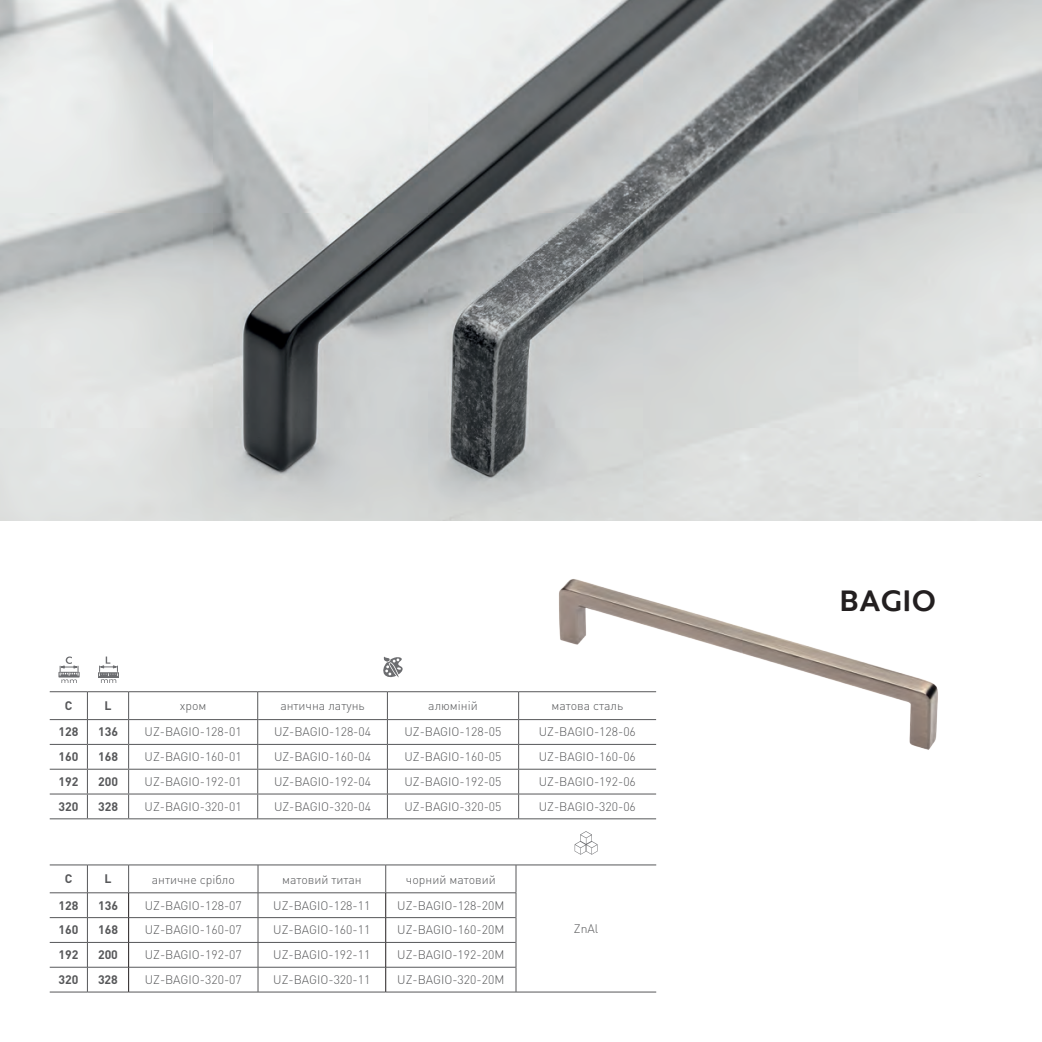
<style>
.page{position:relative;width:1042px;height:1042px;background:#fff}
.page>*{position:absolute;margin:0;border:0;box-sizing:border-box;transform-origin:0 0}
.t1{font:700 31.5px "Merel";letter-spacing:-.005em;color:#231f20}
.t2{font:300 12.25px "DIN Pro";color:#57585a}
.t3{font:700 12.25px "DIN Pro";color:#57585a}
</style>
<div class="page">
<img style="left:527px;top:579px;width:411px;height:191px">
<img style="left:0;top:0;width:1042px;height:521px">
<hr style="left:129px;top:691px;width:129px;height:1px;background:#57585a">
<hr style="left:258px;top:691px;width:129px;height:1px;background:#57585a">
<hr style="left:387px;top:691px;width:132px;height:1px;background:#57585a">
<hr style="left:519px;top:691px;width:137px;height:1px;background:#57585a">
<hr style="left:50px;top:719px;width:37px;height:1px;background:#57585a">
<hr style="left:87px;top:719px;width:41px;height:1px;background:#57585a">
<hr style="left:258px;top:719px;width:129px;height:1px;background:#57585a">
<hr style="left:387px;top:719px;width:132px;height:1px;background:#57585a">
<hr style="left:519px;top:719px;width:137px;height:1px;background:#57585a">
<hr style="left:87px;top:691px;width:42px;height:1px;background:#57585a">
<hr style="left:50px;top:691px;width:37px;height:1px;background:#57585a">
<hr style="left:258px;top:744px;width:129px;height:1px;background:#57585a">
<hr style="left:387px;top:744px;width:132px;height:1px;background:#57585a">
<hr style="left:519px;top:744px;width:137px;height:1px;background:#57585a">
<hr style="left:258px;top:769px;width:129px;height:1px;background:#57585a">
<hr style="left:387px;top:769px;width:132px;height:1px;background:#57585a">
<hr style="left:519px;top:769px;width:137px;height:1px;background:#57585a">
<hr style="left:258px;top:794px;width:129px;height:1px;background:#57585a">
<hr style="left:387px;top:794px;width:132px;height:1px;background:#57585a">
<hr style="left:519px;top:794px;width:137px;height:1px;background:#57585a">
<hr style="left:258px;top:818px;width:129px;height:1px;background:#57585a">
<hr style="left:387px;top:818px;width:132px;height:1px;background:#57585a">
<hr style="left:519px;top:818px;width:137px;height:1px;background:#57585a">
<svg style="left:387px;top:692px;width:1px;height:126px"></svg>
<svg style="left:518px;top:692px;width:1px;height:126px"></svg>
<hr style="left:128px;top:719px;width:130px;height:1px;background:#57585a">
<hr style="left:50px;top:744px;width:37px;height:1px;background:#57585a">
<hr style="left:87px;top:744px;width:42px;height:1px;background:#57585a">
<hr style="left:129px;top:744px;width:129px;height:1px;background:#57585a">
<hr style="left:50px;top:769px;width:37px;height:1px;background:#57585a">
<hr style="left:87px;top:769px;width:42px;height:1px;background:#57585a">
<hr style="left:129px;top:769px;width:129px;height:1px;background:#57585a">
<hr style="left:50px;top:793px;width:37px;height:1px;background:#57585a">
<hr style="left:87px;top:793px;width:42px;height:1px;background:#57585a">
<svg style="left:87px;top:692px;width:1px;height:126px"></svg>
<hr style="left:129px;top:793px;width:129px;height:1px;background:#57585a">
<svg style="left:128px;top:692px;width:1px;height:126px"></svg>
<svg style="left:257px;top:692px;width:1px;height:126px"></svg>
<hr style="left:50px;top:818px;width:37px;height:1px;background:#57585a">
<hr style="left:87px;top:818px;width:42px;height:1px;background:#57585a">
<hr style="left:129px;top:818px;width:129px;height:1px;background:#57585a">
<div style="left:59px;top:672px;width:20px;height:5px;border:1px solid #6c6d70"></div>
<svg style="left:60px;top:656px;width:19px;height:26px"></svg>
<svg style="left:98px;top:656px;width:20px;height:26px"></svg>
<svg style="left:383px;top:656px;width:20px;height:22px"></svg>
<hr style="left:50px;top:864px;width:37px;height:1px;background:#57585a">
<hr style="left:87px;top:864px;width:42px;height:1px;background:#57585a">
<hr style="left:129px;top:864px;width:129px;height:1px;background:#57585a">
<hr style="left:258px;top:864px;width:128px;height:1px;background:#57585a">
<hr style="left:386px;top:864px;width:130px;height:1px;background:#57585a">
<hr style="left:516px;top:864px;width:140px;height:1px;background:#57585a">
<svg style="left:516px;top:865px;width:1px;height:127px"></svg>
<hr style="left:516px;top:992px;width:140px;height:1px;background:#57585a">
<hr style="left:50px;top:892px;width:37px;height:1px;background:#57585a">
<hr style="left:50px;top:917px;width:37px;height:1px;background:#57585a">
<hr style="left:50px;top:942px;width:37px;height:1px;background:#57585a">
<hr style="left:50px;top:967px;width:37px;height:1px;background:#57585a">
<svg style="left:87px;top:865px;width:1px;height:127px"></svg>
<hr style="left:50px;top:992px;width:37px;height:1px;background:#57585a">
<hr style="left:87px;top:892px;width:42px;height:1px;background:#57585a">
<hr style="left:129px;top:892px;width:129px;height:1px;background:#57585a">
<hr style="left:258px;top:892px;width:128px;height:1px;background:#57585a">
<hr style="left:386px;top:892px;width:130px;height:1px;background:#57585a">
<hr style="left:87px;top:917px;width:42px;height:1px;background:#57585a">
<hr style="left:129px;top:917px;width:129px;height:1px;background:#57585a">
<hr style="left:258px;top:917px;width:128px;height:1px;background:#57585a">
<hr style="left:386px;top:917px;width:130px;height:1px;background:#57585a">
<hr style="left:87px;top:942px;width:42px;height:1px;background:#57585a">
<hr style="left:129px;top:942px;width:129px;height:1px;background:#57585a">
<hr style="left:258px;top:942px;width:128px;height:1px;background:#57585a">
<hr style="left:386px;top:942px;width:130px;height:1px;background:#57585a">
<hr style="left:87px;top:967px;width:42px;height:1px;background:#57585a">
<hr style="left:129px;top:967px;width:129px;height:1px;background:#57585a">
<hr style="left:258px;top:967px;width:128px;height:1px;background:#57585a">
<svg style="left:258px;top:865px;width:1px;height:127px"></svg>
<hr style="left:386px;top:967px;width:130px;height:1px;background:#57585a">
<hr style="left:87px;top:992px;width:42px;height:1px;background:#57585a">
<hr style="left:129px;top:992px;width:129px;height:1px;background:#57585a">
<hr style="left:258px;top:992px;width:128px;height:1px;background:#57585a">
<hr style="left:386px;top:992px;width:130px;height:1px;background:#57585a">
<svg style="left:128px;top:865px;width:1px;height:127px"></svg>
<svg style="left:385px;top:865px;width:1px;height:127px"></svg>
<svg style="left:574px;top:831px;width:23px;height:23px"></svg>
<p class="t3" style="left:65px;top:695px;width:9px">C</p>
<p class="t3" style="left:104px;top:695px;width:9px">L</p>
<p class="t2" style="left:180px;top:696px;width:28px">хром</p>
<p class="t2" style="left:280px;top:696px;width:86px">антична латунь</p>
<p class="t2" style="left:428px;top:696px;width:51px">алюміній</p>
<p class="t2" style="left:551px;top:696px;width:73px">матова сталь</p>
<p class="t3" style="left:59px;top:722px;width:21px">128</p>
<p class="t3" style="left:98px;top:722px;width:21px">136</p>
<p class="t2" style="left:145px;top:722px;width:99px">UZ-BAGIO-128-01</p>
<p class="t2" style="left:274px;top:722px;width:99px">UZ-BAGIO-128-04</p>
<p class="t2" style="left:404px;top:722px;width:99px">UZ-BAGIO-128-05</p>
<p class="t2" style="left:539px;top:722px;width:99px">UZ-BAGIO-128-06</p>
<p class="t3" style="left:59px;top:746px;width:21px">160</p>
<p class="t3" style="left:98px;top:746px;width:21px">168</p>
<p class="t2" style="left:145px;top:747px;width:99px">UZ-BAGIO-160-01</p>
<p class="t2" style="left:274px;top:747px;width:99px">UZ-BAGIO-160-04</p>
<p class="t2" style="left:404px;top:747px;width:99px">UZ-BAGIO-160-05</p>
<p class="t2" style="left:539px;top:747px;width:99px">UZ-BAGIO-160-06</p>
<p class="t3" style="left:59px;top:771px;width:21px">192</p>
<p class="t3" style="left:98px;top:771px;width:21px">200</p>
<p class="t2" style="left:145px;top:772px;width:99px">UZ-BAGIO-192-01</p>
<p class="t2" style="left:274px;top:772px;width:99px">UZ-BAGIO-192-04</p>
<p class="t2" style="left:404px;top:772px;width:99px">UZ-BAGIO-192-05</p>
<p class="t2" style="left:539px;top:772px;width:99px">UZ-BAGIO-192-06</p>
<p class="t3" style="left:59px;top:796px;width:21px">320</p>
<p class="t3" style="left:98px;top:796px;width:21px">328</p>
<p class="t2" style="left:145px;top:797px;width:99px">UZ-BAGIO-320-01</p>
<p class="t2" style="left:274px;top:797px;width:99px">UZ-BAGIO-320-04</p>
<p class="t2" style="left:404px;top:797px;width:99px">UZ-BAGIO-320-05</p>
<p class="t2" style="left:539px;top:797px;width:99px">UZ-BAGIO-320-06</p>
<p class="t3" style="left:65px;top:868px;width:9px">C</p>
<p class="t3" style="left:104px;top:868px;width:9px">L</p>
<p class="t2" style="left:152px;top:869px;width:84px">античне срібло</p>
<p class="t2" style="left:282px;top:869px;width:81px">матовий титан</p>
<p class="t2" style="left:406px;top:869px;width:91px">чорний матовий</p>
<p class="t3" style="left:59px;top:895px;width:21px">128</p>
<p class="t3" style="left:98px;top:895px;width:21px">136</p>
<p class="t2" style="left:145px;top:895px;width:99px">UZ-BAGIO-128-07</p>
<p class="t2" style="left:273px;top:895px;width:99px">UZ-BAGIO-128-11</p>
<p class="t2" style="left:397px;top:895px;width:109px">UZ-BAGIO-128-20M</p>
<p class="t3" style="left:59px;top:920px;width:21px">160</p>
<p class="t3" style="left:98px;top:920px;width:21px">168</p>
<p class="t2" style="left:145px;top:920px;width:99px">UZ-BAGIO-160-07</p>
<p class="t2" style="left:273px;top:920px;width:99px">UZ-BAGIO-160-11</p>
<p class="t2" style="left:397px;top:920px;width:109px">UZ-BAGIO-160-20M</p>
<p class="t3" style="left:59px;top:944px;width:21px">192</p>
<p class="t3" style="left:98px;top:944px;width:21px">200</p>
<p class="t2" style="left:145px;top:945px;width:99px">UZ-BAGIO-192-07</p>
<p class="t2" style="left:273px;top:945px;width:99px">UZ-BAGIO-192-11</p>
<p class="t2" style="left:397px;top:945px;width:109px">UZ-BAGIO-192-20M</p>
<p class="t3" style="left:59px;top:969px;width:21px">320</p>
<p class="t3" style="left:98px;top:969px;width:21px">328</p>
<p class="t2" style="left:145px;top:970px;width:99px">UZ-BAGIO-320-07</p>
<p class="t2" style="left:273px;top:970px;width:99px">UZ-BAGIO-320-11</p>
<p class="t2" style="left:397px;top:970px;width:109px">UZ-BAGIO-320-20M</p>
<p class="t2" style="left:574px;top:919px;width:26px">ZnAl</p>
<h1 class="t1" style="left:839px;top:575px;width:98px">BAGIO</h1>
</div>
